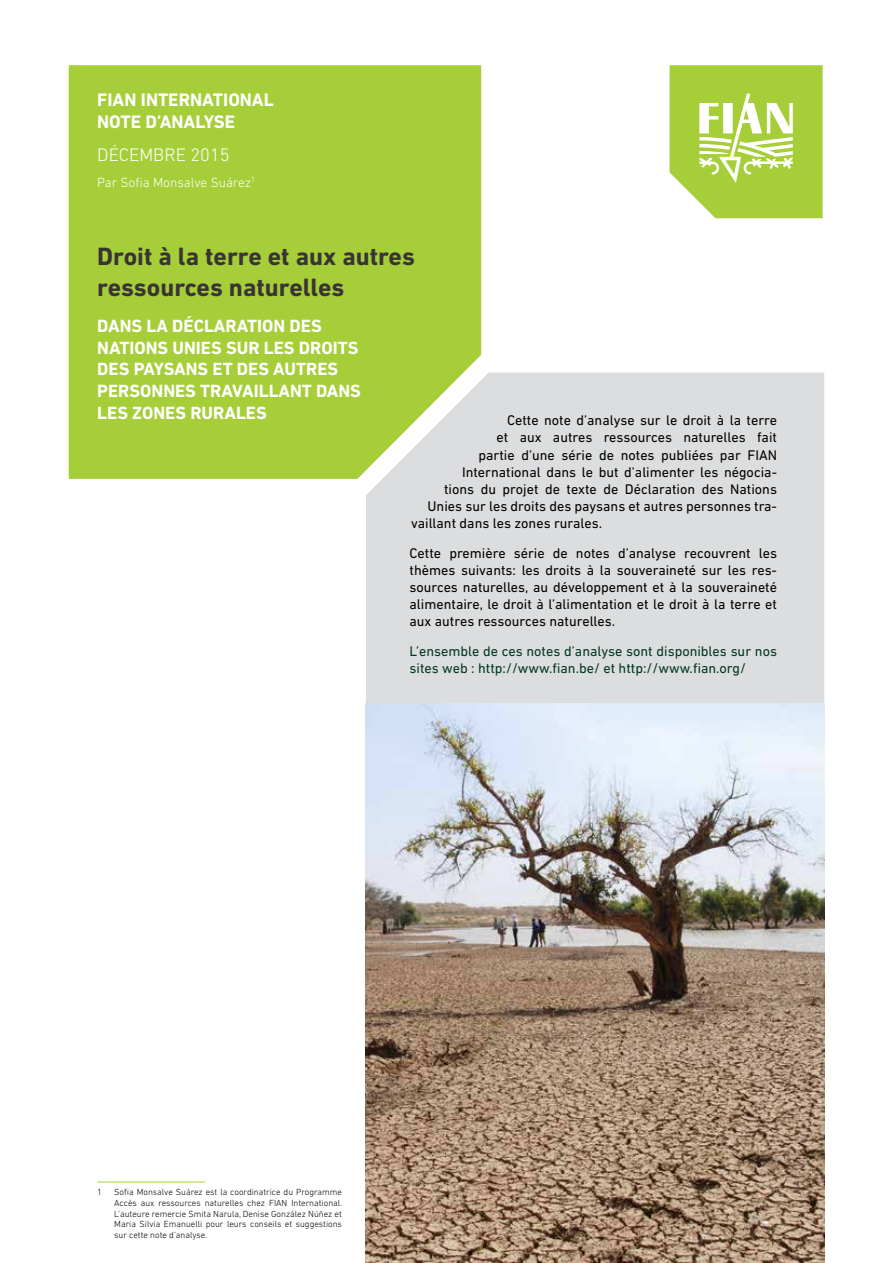
<style>
.page{position:relative;width:893px;height:1263px;background:#fff}
.page>*{position:absolute;margin:0;border:0;box-sizing:border-box;transform-origin:0 0}
.t1{font:700 25.5px/30.6px "DIN Next LT Pro";color:#393434}
.t2{font:700 18.45px/22px "DIN Next LT Pro";color:#fff}
.t3{font:300 18.45px "DIN Next LT Pro";color:#fff}
.t4{font:700 18px/21.6px "DIN Next LT Pro";color:#fff}
.t5{font:14.25px/17.1px "DIN Next LT Pro";color:#000;text-align:justify}
.t6{font:14.25px/17.1px "DIN Next LT Pro";color:#00381e}
.t7{font:300 13.5px "DIN Next LT Pro";color:#fff}
.t8{font:300 9px/10.8px "DIN Next LT Pro";color:#000;text-align:justify}
</style>
<div class="page">
<div style="left:366px;top:373px;width:458px;height:331px;background:#dcddde"></div>
<img style="left:366px;top:704px;width:458px;height:559px">
<div style="left:69px;top:65px;width:412px;height:414px;background:#a6ce39"></div>
<hr style="left:97px;top:1182px;width:108px;height:1px;background:#a6ce39">
<svg style="left:670px;top:65px;width:153px;height:153px;background:#b5d65c"></svg>
<p class="t2" style="left:97px;top:88px;width:178px">FIAN INTERNATIONAL<br>NOTE D’ANALYSE</p>
<p class="t3" style="left:97px;top:144px;width:134px">DÉCEMBRE 2015</p>
<p class="t7" style="left:97px;top:175px;width:160px">Par Sofia Monsalve Suárez<sup>1</sup></p>
<h1 class="t1" style="left:97px;top:241px;width:319px">Droit à la terre et aux autres ressources naturelles</h1>
<p class="t4" style="left:97px;top:315px;width:265px">DANS LA DÉCLARATION DES<br>NATIONS UNIES SUR LES DROITS<br>DES PAYSANS ET DES AUTRES<br>PERSONNES TRAVAILLANT DANS<br>LES ZONES RURALES</p>
<p class="t5" style="left:507px;top:412px;width:271px">Cette note d’analyse sur le droit à la terre</p>
<p class="t5" style="left:496px;top:429px;width:282px">et aux autres ressources naturelles fait</p>
<p class="t5" style="left:478px;top:446px;width:300px">partie d’une série de notes publiées par FIAN</p>
<p class="t5" style="left:462px;top:463px;width:317px">International dans le but d’alimenter les négocia-</p>
<p class="t5" style="left:444px;top:480px;width:334px">tions du projet de texte de Déclaration des Nations</p>
<p class="t5" style="left:427px;top:497px;width:351px">Unies sur les droits des paysans et autres personnes tra-</p>
<p class="t5" style="left:411px;top:514px;width:193px">vaillant dans les zones rurales.</p>
<p class="t5" style="left:410px;top:544px;width:369px">Cette première série de notes d’analyse recouvrent les thèmes suivants: les droits à la souveraineté sur les res&shy;sources naturelles, au développement et à la souveraineté alimentaire, le droit à l’alimentation et le droit à la terre et aux autres ressources naturelles.</p>
<p class="t6" style="left:410px;top:642px;width:369px">L’ensemble de ces notes d’analyse sont disponibles sur nos sites web : http://www.fian.be/ et http://www.fian.org/</p>
<p class="t8" style="left:97px;top:1186px;width:6px">1</p>
<p class="t8" style="left:114px;top:1186px;width:229px">Sofia Monsalve Suárez est la coordinatrice du Programme Accès aux ressources naturelles chez FIAN International.<br>L’auteure remercie Smita Narula, Denise González Núñez et Maria Silvia Emanuelli pour leurs conseils et suggestions sur cette note d’analyse.</p>
</div>
